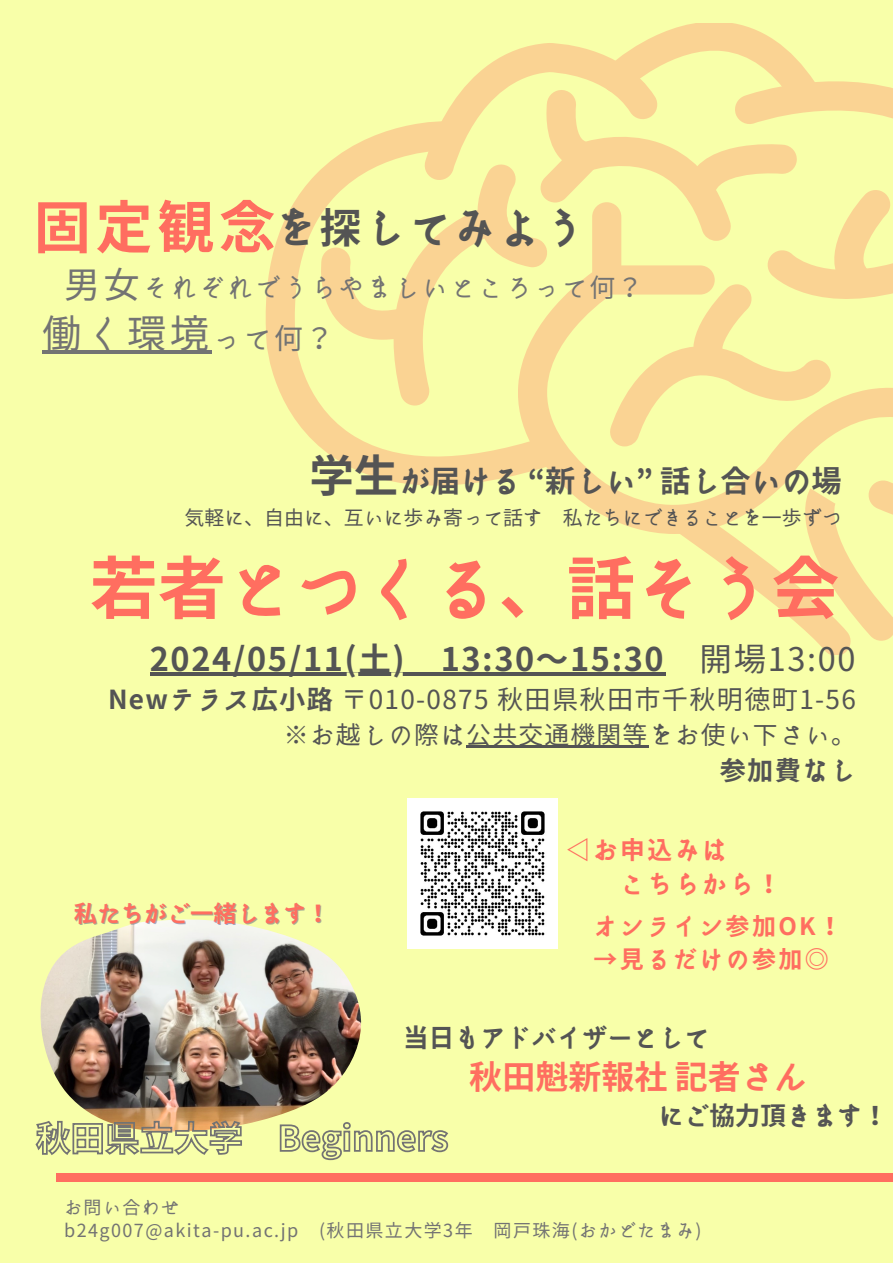
<style>
.page{position:relative;width:893px;height:1263px;background:#f8ffa9}
.page>*{position:absolute;margin:0;border:0;box-sizing:border-box;transform-origin:0 0}
.t1{font:700 68.1px "irohakaku C";color:#ff6e60}
.t2{font:700 57.07px "irohakaku C";color:#ff6e60}
.t3{font:700 44.47px "irohakaku C";color:#545454}
.t4{font:700 41.33px "irohakaku C";letter-spacing:.08em;color:#545454}
.t5{font:39.3px "irohakaku C";color:#737373}
.t6{font:36.3px "irohakaku C";color:#737373}
.t7{font:700 33px "irohakaku C";color:#ff6e60}
.t8{font:700 32.55px "irohakaku C";letter-spacing:.05em;color:#545454}
.t9{font:700 30.22px "irohakaku C";color:#545454}
.t10{font:28.8px "irohakaku C";color:#737373}
.t11{font:26.17px "irohakaku C";letter-spacing:.05em;color:#545454}
.t12{font:700 26.17px "irohakaku C";letter-spacing:.05em;color:#545454}
.t13{font:25.8px "irohakaku C";letter-spacing:.08em;color:#737373}
.t14{font:700 25.5px "irohakaku C";color:#545454}
.t15{font:24.83px "irohakaku C";letter-spacing:.05em;color:#545454}
.t16{font:700 24.75px "irohakaku C";letter-spacing:.1em;color:#ff6e60}
.t17{font:700 24px "irohakaku C";letter-spacing:.1em;color:#ff6e60}
.t18{font:700 23.25px "irohakaku C";color:#ff6e60}
.t19{font:19.95px "irohakaku C";color:#545454}
.t20{font:18px "irohakaku C";letter-spacing:.08em;color:#737373}
.s1{font-weight:400}
.s2{font-weight:700}
</style>
<div class="page">
<div style="left:56px;top:1174px;width:837px;height:8px;background:#ff6e60"></div>
<svg style="left:266px;top:174px;width:50px;height:269px;fill:#fad393"></svg>
<svg style="left:316px;top:23px;width:577px;height:631px"></svg>
<img style="left:407px;top:799px;width:151px;height:150px">
<img style="left:40px;top:919px;width:321px;height:200px">
<hr style="left:150px;top:673px;width:515px;height:3px;background:#545454">
<hr style="left:466px;top:745px;width:182px;height:2px;background:#545454">
<svg style="left:35px;top:1119px;width:414px;height:42px"></svg>
<hr style="left:42px;top:351px;width:170px;height:3px;background:#737373">
<p class="t2" style="left:34px;top:187px;width:244px">固定観念</p>
<p class="t4" style="left:275px;top:199px;width:311px">を探してみよう</p>
<p class="t6" style="left:64px;top:259px;width:77px">男女</p>
<p class="t13" style="left:143px;top:270px;width:501px">それぞれでうらやましいところって何？</p>
<h4 class="t10" style="left:212px;top:318px;width:124px">って何？</h4>
<p class="t5" style="left:42px;top:306px;width:168px">働く環境</p>
<p class="t3" style="left:309px;top:445px;width:90px">学生</p>
<h3 class="t9" style="left:400px;top:460px;width:443px">が届ける “新しい” 話し合いの場</h3>
<h4 class="t19" style="left:184px;top:504px;width:658px">気軽に、自由に、互いに歩み寄って話す 私たちにできることを一歩ずつ</h4>
<h2 class="t1" style="left:90px;top:540px;width:751px">若者とつくる、話そう会</h2>
<p class="t8" style="left:150px;top:636px;width:707px">2024/05/11(土) 13:30～15:30 <span class="s1">開場13:00</span></p>
<p class="t11" style="left:108px;top:681px;width:749px"><span class="s2">Newテラス広小路</span>〒010-0875 秋田県秋田市千秋明徳町1-56</p>
<p class="t15" style="left:284px;top:717px;width:573px">※お越しの際は公共交通機関等をお使い下さい。</p>
<p class="t12" style="left:720px;top:751px;width:138px">参加費なし</p>
<p class="t18" style="left:74px;top:897px;width:257px">私たちがご一緒します！</p>
<h6 class="t16" style="left:566px;top:832px;width:162px">◁お申込みは</h6>
<p class="t16" style="left:620px;top:866px;width:162px">こちらから！</p>
<h3 class="t17" style="left:593px;top:909px;width:250px">オンライン参加OK！</h3>
<p class="t17" style="left:593px;top:942px;width:237px">→見るだけの参加◎</p>
<p class="t14" style="left:403px;top:1020px;width:307px">当日もアドバイザーとして</p>
<h5 class="t7" style="left:469px;top:1053px;width:339px">秋田魁新報社記者さん</h5>
<p class="t14" style="left:658px;top:1098px;width:231px">にご協力頂きます！</p>
<p class="t20" style="left:64px;top:1194px;width:117px">お問い合わせ</p>
<h1 class="t20" style="left:64px;top:1218px;width:639px">b24g007@akita-pu.ac.jp (秋田県立大学3年 岡戸珠海(おかどたまみ)</h1>
</div>
